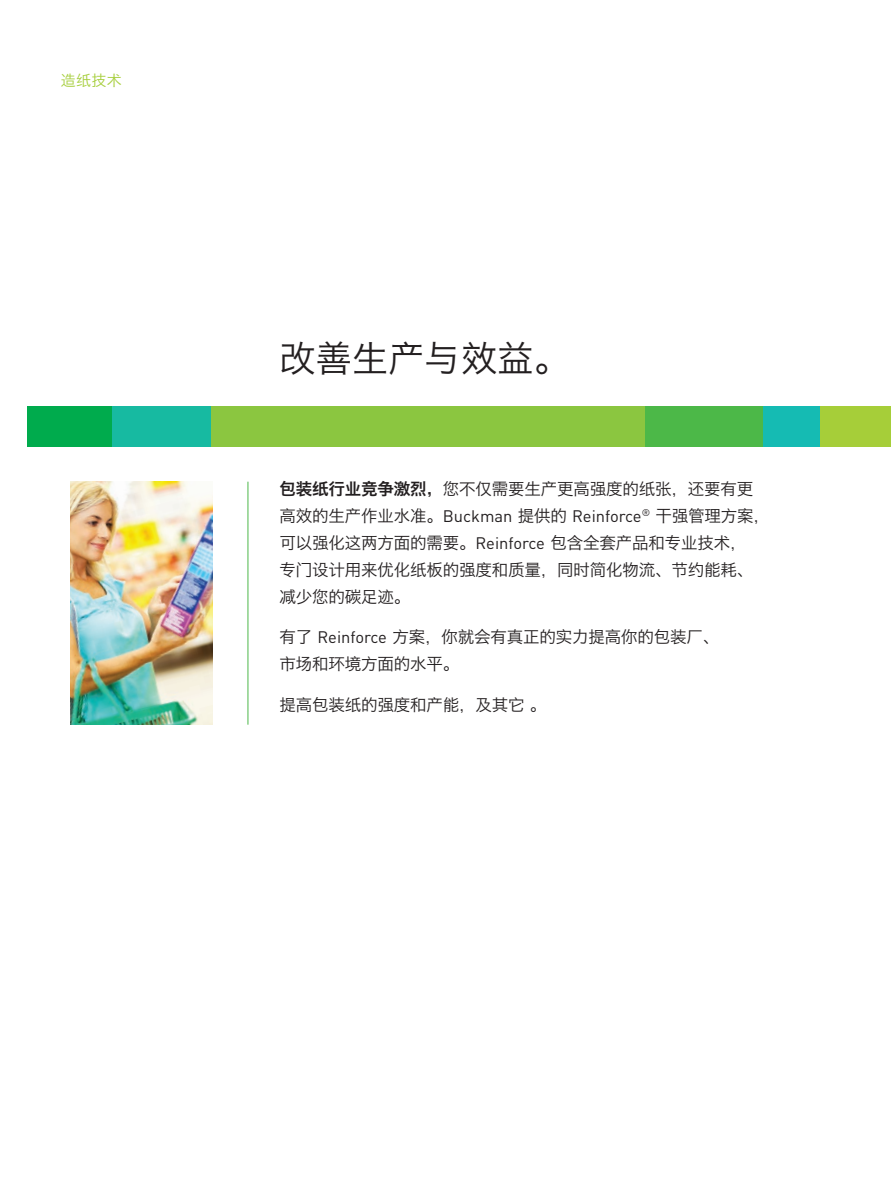
<style>
.page{position:relative;width:891px;height:1188px;background:#fff}
.page>*{position:absolute;margin:0;border:0;box-sizing:border-box;transform-origin:0 0}
.t1{font:36px "Hiragino Sans GB W3";letter-spacing:.01em;color:#231f20}
.t2{font:16.5px/27px "Hiragino Sans GB W3";letter-spacing:-.01em;color:#231f20}
.t3{font:15px "Hiragino Sans GB W3";color:#a6ce3b}
.s1{font-family:"Hiragino Sans GB W6"}
.s2{font-family:"DIN"}
</style>
<div class="page">
<div style="left:211px;top:407px;width:434px;height:40px;background:#8bc640"></div>
<div style="left:645px;top:407px;width:119px;height:40px;background:#4cb848"></div>
<div style="left:764px;top:407px;width:57px;height:40px;background:#15bbb3"></div>
<div style="left:821px;top:407px;width:70px;height:40px;background:#a6ce39"></div>
<div style="left:111px;top:407px;width:100px;height:40px;background:#17baa1"></div>
<div style="left:27px;top:407px;width:84px;height:40px;background:#00ab4d"></div>
<img style="left:70px;top:482px;width:143px;height:243px">
<hr style="left:248px;top:482px;width:1px;height:243px;background:#4cb84a">
<p class="t3" style="left:61px;top:71px;width:62px">造纸技术</p>
<h1 class="t1" style="left:279px;top:336px;width:292px">改善生产与效益。</h1>
<p class="t2" style="left:279px;top:475px;width:492px"><span class="s1">包装纸行业竞争激烈，</span>您不仅需要生产更高强度的纸张，还要有更高效的生产作业水准。<span class="s2">Buckman</span> 提供的 <span class="s2">Reinforce</span><sup>®</sup> 干强管理方案，可以强化这两方面的需要。<span class="s2">Reinforce</span> 包含全套产品和专业技术，<br>专门设计用来优化纸板的强度和质量，同时简化物流、节约能耗、减少您的碳足迹。</p>
<p class="t2" style="left:279px;top:623px;width:441px">有了 <span class="s2">Reinforce</span> 方案，你就会有真正的实力提高你的包装厂、市场和环境方面的水平。</p>
<p class="t2" style="left:279px;top:691px;width:268px">提高包装纸的强度和产能，及其它 。</p>
</div>
